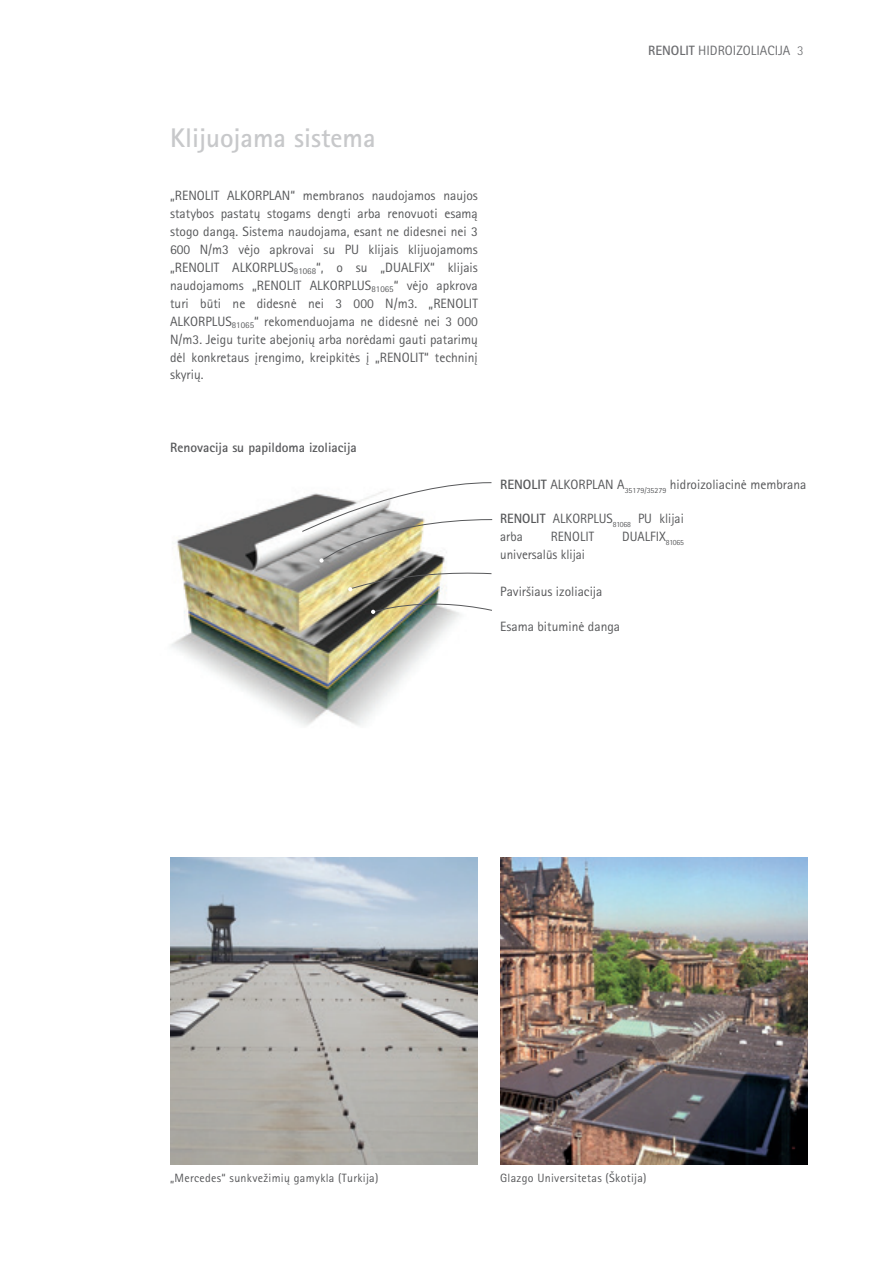
<style>
.page{position:relative;width:893px;height:1263px;background:#fff}
.page>*{position:absolute;margin:0;border:0;box-sizing:border-box;transform-origin:0 0}
.t1{font:700 27px "Rotis Sans Serif Pro";color:#c7c8ca}
.t2{font:13.5px/18px "Rotis Sans Serif Pro";color:#57585a;text-align:justify}
.t3{font:700 13.5px "Rotis Sans Serif Pro";color:#57585a}
.t4{font:13.5px "Rotis Sans Serif Pro";color:#6c6d70}
.t5{font:13.5px "Rotis Sans Serif Pro";color:#57585a}
.t6{font:12px "Rotis Sans Serif Pro";letter-spacing:.025em;color:#57585a}
.s1{font-weight:700}
.s2{font-weight:300}
.s3{font-style:inherit}
</style>
<div class="page">
<img style="left:171px;top:499px;width:289px;height:227px">
<img style="left:348px;top:570px;width:144px;height:44px">
<svg style="left:298px;top:482px;width:195px;height:81px"></svg>
<img style="left:500px;top:857px;width:308px;height:308px">
<img style="left:170px;top:857px;width:307px;height:308px">
<p class="t4" style="left:648px;top:42px;width:157px"><span class="s1">RENOLIT</span> HIDROIZOLIACIJA <span class="s2">3</span></p>
<p class="t1" style="left:170px;top:120px;width:207px">Klijuojama sistema</p>
<p class="t2" style="left:170px;top:186px;width:309px">„RENOLIT ALKORPLAN“ membranos naudojamos naujos statybos pastatų stogams dengti arba renovuoti esamą stogo dangą. Sistema naudojama, esant ne didesnei nei 3<br>600 N/m3 vėjo apkrovai su PU klijais klijuojamoms „RENOLIT ALKORPLUS<sub>81068</sub>“, o su „DUALFIX“ klijais naudojamoms „RENOLIT ALKORPLUS<sub>81065</sub>“ vėjo apkrova turi būti ne didesnė nei 3 000 N/m3. „RENOLIT ALKORPLUS<sub>81065</sub>“ rekomenduojama ne didesnė nei 3 000<br>N/m3. Jeigu turite abejonių arba norėdami gauti patarimų dėl konkretaus įrengimo, kreipkitės į „RENOLIT“ techninį skyrių.</p>
<p class="t3" style="left:170px;top:439px;width:188px">Renovacija su papildoma izoliacija</p>
<p class="t2" style="left:500px;top:475px;width:308px"><span class="s1">RENOLIT</span> <span class="s3">ALKORPLAN A</span><sub>35179/35279</sub> hidroizoliacinė membrana</p>
<p class="t2" style="left:500px;top:509px;width:185px"><span class="s1">RENOLIT</span> <span class="s3">ALKORPLUS</span><sub>81068</sub> PU klijai arba</p>
<p class="t5" style="left:551px;top:528px;width:45px">RENOLIT</p>
<p class="t5" style="left:622px;top:528px;width:63px">DUALFIX<sub>81065</sub></p>
<p class="t2" style="left:500px;top:546px;width:86px">universalūs klijai</p>
<p class="t2" style="left:500px;top:582px;width:104px">Paviršiaus izoliacija</p>
<p class="t2" style="left:500px;top:618px;width:121px">Esama bituminė danga</p>
<p class="t6" style="left:170px;top:1171px;width:210px">„Mercedes“ sunkvežimių gamykla (Turkija)</p>
<p class="t6" style="left:500px;top:1171px;width:148px">Glazgo Universitetas (Škotija)</p>
</div>
